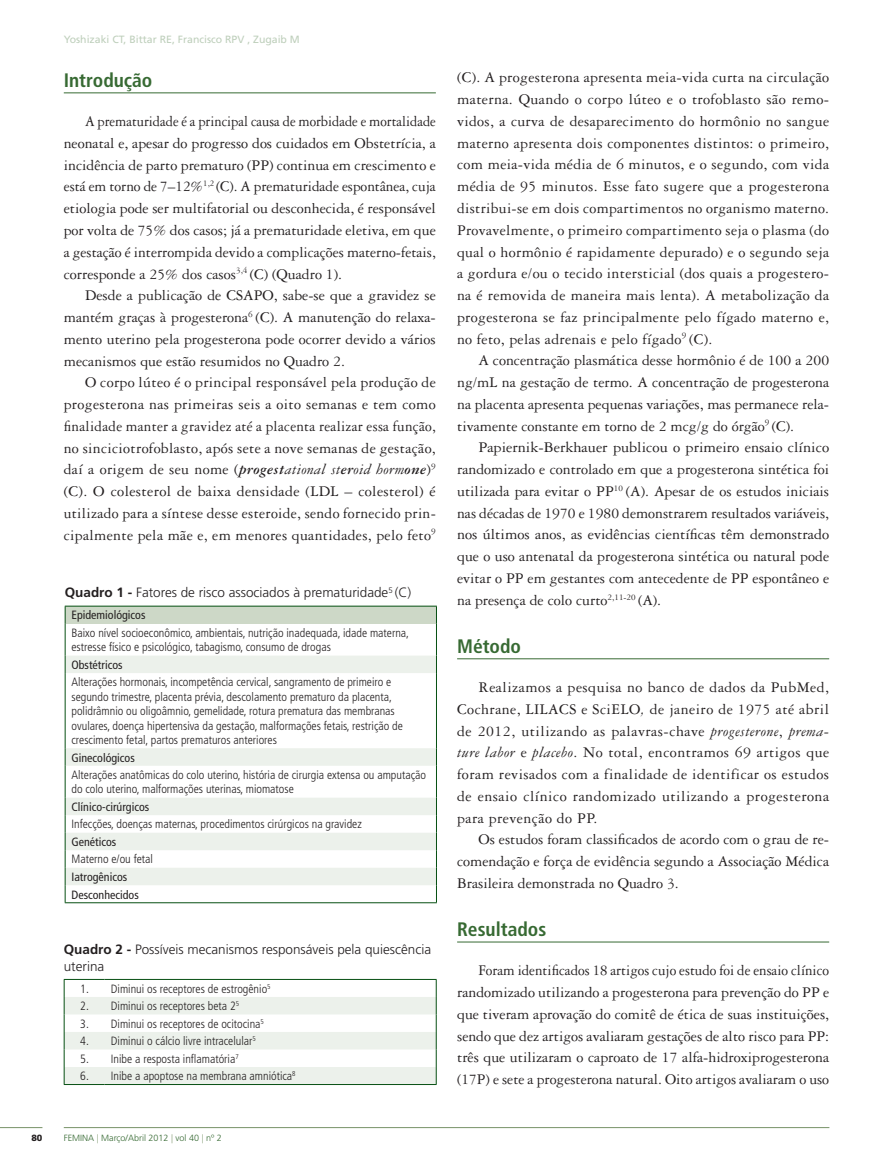
<style>
.page{position:relative;width:893px;height:1170px;background:#fff}
.page>*{position:absolute;margin:0;border:0;box-sizing:border-box;transform-origin:0 0}
._03_0_Sub1{font:700 condensed 19.5px "Frutiger LT Std";color:#376a33}
._05_0_Texto{font:15.75px/21.8px "Garamond 3 LT Std";color:#231f20;text-align:justify}
._05_0_Texto-2{font:15.75px/21.8px "Garamond 3 LT Std";color:#231f20;text-align:justify;scale:.92 1}
._05_0_Texto-3{font:15.75px/21.8px "Garamond 3 LT Std";color:#231f20;text-align:justify;scale:.95 1}
._08_0_Tabela_img_-_t{font:300 13.5px/16.2px "Frutiger LT Std";color:#231f20}
._08_2_Tabela_-_texto{font:300 condensed 12px/14.4px "Frutiger LT Std";color:#231f20}
._08_2_Tabela_-_texto-2{font:condensed 12px "Frutiger LT Std";color:#231f20}
._11_0_Cabeçalho{font:10.5px "Frutiger LT Std";color:#becfbb}
.t1{font:300 9px "Frutiger LT Std";color:#376a33}
.t2{font:900 9px "Frutiger LT Std";color:#231f20}
.s1{font-weight:700;font-style:italic}
.s2{font-style:italic}
.s3{font-weight:700}
.s4{color:#8fa581}
</style>
<div class="page">
<hr style="left:64px;top:1127px;width:765px;height:1px;background:#779268">
<hr style="left:0;top:1127px;width:42px;height:1px;background:#779268">
<hr style="left:64px;top:92px;width:372px;height:1px;background:#376a33">
<hr style="left:457px;top:658px;width:372px;height:1px;background:#376a33">
<hr style="left:457px;top:941px;width:372px;height:1px;background:#376a33">
<div style="left:65px;top:606px;width:371px;height:17px;background:#cdd8c7"></div>
<svg style="left:66px;top:655px;width:370px;height:230px"></svg>
<hr style="left:65px;top:605px;width:372px;height:1px;background:#075013">
<svg style="left:65px;top:606px;width:1px;height:17px"></svg>
<svg style="left:436px;top:606px;width:1px;height:17px"></svg>
<hr style="left:65px;top:623px;width:1px;height:32px;background:#075013">
<hr style="left:436px;top:623px;width:1px;height:32px;background:#075013">
<svg style="left:65px;top:655px;width:1px;height:18px"></svg>
<svg style="left:436px;top:655px;width:1px;height:18px"></svg>
<hr style="left:65px;top:673px;width:1px;height:75px;background:#075013">
<hr style="left:436px;top:673px;width:1px;height:75px;background:#075013">
<svg style="left:65px;top:748px;width:1px;height:17px"></svg>
<svg style="left:436px;top:748px;width:1px;height:17px"></svg>
<hr style="left:65px;top:765px;width:1px;height:32px;background:#075013">
<hr style="left:436px;top:765px;width:1px;height:32px;background:#075013">
<svg style="left:65px;top:797px;width:1px;height:105px"></svg>
<svg style="left:436px;top:797px;width:1px;height:105px"></svg>
<hr style="left:65px;top:902px;width:372px;height:1px;background:#075013">
<hr style="left:64px;top:978px;width:41px;height:1px;background:#075013">
<hr style="left:105px;top:978px;width:332px;height:1px;background:#075013">
<svg style="left:64px;top:979px;width:373px;height:105px"></svg>
<hr style="left:64px;top:1084px;width:41px;height:1px;background:#075013">
<hr style="left:105px;top:1084px;width:332px;height:1px;background:#075013">
<p class="_11_0_Cabeçalho" style="left:64px;top:33px;width:238px">Yoshizaki CT, Bittar RE, Francisco RPV , Zugaib M</p>
<p class="_03_0_Sub1" style="left:64px;top:69px;width:90px">Introdução</p>
<p class="_05_0_Texto-2" style="left:64px;top:111px;width:406px;text-indent:21px">A prematuridade é a principal causa de morbidade e mortalidade neonatal e, apesar do progresso dos cuidados em Obstetrícia, a incidência de parto prematuro (PP) continua em crescimento e está em torno de 7–12%<sup>1,2</sup> (C). A prematuridade espontânea, cuja etiologia pode ser multifatorial ou desconhecida, é responsável por volta de 75% dos casos; já a prematuridade eletiva, em que a gestação é interrompida devido a complicações materno-fetais, corresponde a 25% dos casos<sup>3,4</sup> (C) (Quadro 1).</p>
<p class="_05_0_Texto" style="left:64px;top:285px;width:374px;text-indent:21px">Desde a publicação de CSAPO, sabe-se que a gravidez se mantém graças à progesterona<sup>6</sup> (C). A manutenção do relaxa&shy;mento uterino pela progesterona pode ocorrer devido a vários mecanismos que estão resumidos no Quadro 2.</p>
<p class="_05_0_Texto" style="left:64px;top:372px;width:374px;text-indent:21px">O corpo lúteo é o principal responsável pela produção de progesterona nas primeiras seis a oito semanas e tem como finalidade manter a gravidez até a placenta realizar essa função, no sinciciotrofoblasto, após sete a nove semanas de gestação, daí a origem de seu nome (<span class="s1">progest</span><span class="s2">ational st</span><span class="s1">er</span><span class="s2">oid horm</span><span class="s1">one</span>)<sup>9 </sup>(C). O colesterol de baixa densidade (LDL – colesterol) é utilizado para a síntese desse esteroide, sendo fornecido prin&shy;cipalmente pela mãe e, em menores quantidades, pelo feto<sup>9</sup></p>
<p class="_08_0_Tabela_img_-_t" style="left:65px;top:584px;width:348px"><span class="s3">Quadro 1 -</span> Fatores de risco associados à prematuridade<sup>5</sup> (C)</p>
<p class="_08_2_Tabela_-_texto-2" style="left:72px;top:608px;width:75px">Epidemiológicos</p>
<p class="_08_2_Tabela_-_texto" style="left:72px;top:625px;width:339px">Baixo nível socioeconômico, ambientais, nutrição inadequada, idade materna, estresse físico e psicológico, tabagismo, consumo de drogas</p>
<p class="_08_2_Tabela_-_texto-2" style="left:72px;top:657px;width:53px">Obstétricos</p>
<p class="_08_2_Tabela_-_texto" style="left:72px;top:675px;width:333px">Alterações hormonais, incompetência cervical, sangramento de primeiro e segundo trimestre, placenta prévia, descolamento prematuro da placenta, polidrâmnio ou oligoâmnio, gemelidade, rotura prematura das membranas ovulares, doença hipertensiva da gestação, malformações fetais, restrição de crescimento fetal, partos prematuros anteriores</p>
<p class="_08_2_Tabela_-_texto-2" style="left:72px;top:750px;width:65px">Ginecológicos</p>
<p class="_08_2_Tabela_-_texto" style="left:72px;top:767px;width:356px">Alterações anatômicas do colo uterino, história de cirurgia extensa ou amputação do colo uterino, malformações uterinas, miomatose</p>
<p class="_08_2_Tabela_-_texto-2" style="left:72px;top:799px;width:79px">Clínico-cirúrgicos</p>
<p class="_08_2_Tabela_-_texto" style="left:72px;top:817px;width:292px">Infecções, doenças maternas, procedimentos cirúrgicos na gravidez</p>
<p class="_08_2_Tabela_-_texto-2" style="left:72px;top:834px;width:46px">Genéticos</p>
<p class="_08_2_Tabela_-_texto" style="left:72px;top:852px;width:83px">Materno e/ou fetal</p>
<p class="_08_2_Tabela_-_texto-2" style="left:72px;top:869px;width:57px">Iatrogênicos</p>
<p class="_08_2_Tabela_-_texto-2" style="left:72px;top:887px;width:69px">Desconhecidos</p>
<p class="_08_0_Tabela_img_-_t" style="left:64px;top:941px;width:369px"><span class="s3">Quadro 2 -</span> Possíveis mecanismos responsáveis pela quiescência uterina</p>
<p class="_08_2_Tabela_-_texto" style="left:80px;top:981px;width:10px">1.</p>
<p class="_08_2_Tabela_-_texto" style="left:111px;top:981px;width:161px">Diminui os receptores de estrogênio<sup>5</sup></p>
<p class="_08_2_Tabela_-_texto" style="left:80px;top:998px;width:10px">2.</p>
<p class="_08_2_Tabela_-_texto" style="left:111px;top:998px;width:130px">Diminui os receptores beta 2<sup>5</sup></p>
<p class="_08_2_Tabela_-_texto" style="left:80px;top:1016px;width:10px">3.</p>
<p class="_08_2_Tabela_-_texto" style="left:111px;top:1016px;width:154px">Diminui os receptores de ocitocina<sup>5</sup></p>
<p class="_08_2_Tabela_-_texto" style="left:80px;top:1033px;width:10px">4.</p>
<p class="_08_2_Tabela_-_texto" style="left:111px;top:1033px;width:146px">Diminui o cálcio livre intracelular<sup>5</sup></p>
<p class="_08_2_Tabela_-_texto" style="left:80px;top:1051px;width:10px">5.</p>
<p class="_08_2_Tabela_-_texto" style="left:111px;top:1051px;width:129px">Inibe a resposta inflamatória<sup>7</sup></p>
<p class="_08_2_Tabela_-_texto" style="left:80px;top:1068px;width:10px">6.</p>
<p class="_08_2_Tabela_-_texto" style="left:111px;top:1068px;width:186px">Inibe a apoptose na membrana amniótica<sup>8</sup></p>
<p class="t2" style="left:31px;top:1131px;width:13px">80</p>
<p class="t1" style="left:64px;top:1132px;width:160px">FEMINA <span class="s4">|</span> Março/Abril 2012 <span class="s4">|</span> vol 40 <span class="s4">|</span> nº 2</p>
<p class="_05_0_Texto" style="left:457px;top:67px;width:374px">(C). A progesterona apresenta meia-vida curta na circulação materna. Quando o corpo lúteo e o trofoblasto são remo&shy;vidos, a curva de desaparecimento do hormônio no sangue materno apresenta dois componentes distintos: o primeiro, com meia-vida média de 6 minutos, e o segundo, com vida média de 95 minutos. Esse fato sugere que a progesterona distribui-se em dois compartimentos no organismo materno.<br>Provavelmente, o primeiro compartimento seja o plasma (do qual o hormônio é rapidamente depurado) e o segundo seja a gordura e/ou o tecido intersticial (dos quais a progestero&shy;na é removida de maneira mais lenta). A metabolização da progesterona se faz principalmente pelo fígado materno e, no feto, pelas adrenais e pelo fígado<sup>9</sup> (C).</p>
<p class="_05_0_Texto" style="left:457px;top:350px;width:374px;text-indent:21px">A concentração plasmática desse hormônio é de 100 a 200 ng/mL na gestação de termo. A concentração de progesterona na placenta apresenta pequenas variações, mas permanece rela&shy;tivamente constante em torno de 2 mcg/g do órgão<sup>9</sup> (C).</p>
<p class="_05_0_Texto" style="left:457px;top:437px;width:374px;text-indent:21px">Papiernik-Berkhauer publicou o primeiro ensaio clínico randomizado e controlado em que a progesterona sintética foi utilizada para evitar o PP<sup>10</sup> (A). Apesar de os estudos iniciais nas décadas de 1970 e 1980 demonstrarem resultados variáveis, nos últimos anos, as evidências científicas têm demonstrado que o uso antenatal da progesterona sintética ou natural pode evitar o PP em gestantes com antecedente de PP espontâneo e na presença de colo curto<sup>2,11-20</sup> (A).</p>
<p class="_03_0_Sub1" style="left:457px;top:634px;width:65px">Método</p>
<p class="_05_0_Texto" style="left:457px;top:676px;width:374px;text-indent:21px">Realizamos a pesquisa no banco de dados da PubMed, Cochrane, LILACS e SciELO<span class="s2">,</span> de janeiro de 1975 até abril de 2012, utilizando as palavras-chave <span class="s2">progesterone</span>, <span class="s2">prema&shy;ture labor</span> e <span class="s2">placebo</span>. No total, encontramos 69 artigos que foram revisados com a finalidade de identificar os estudos de ensaio clínico randomizado utilizando a progesterona para prevenção do PP.</p>
<p class="_05_0_Texto" style="left:457px;top:828px;width:374px;text-indent:21px">Os estudos foram classificados de acordo com o grau de re&shy;comendação e força de evidência segundo a Associação Médica Brasileira demonstrada no Quadro 3.</p>
<p class="_03_0_Sub1" style="left:457px;top:917px;width:91px">Resultados</p>
<p class="_05_0_Texto-3" style="left:457px;top:959px;width:393px;text-indent:21px">Foram identificados 18 artigos cujo estudo foi de ensaio clínico randomizado utilizando a progesterona para prevenção do PP e que tiveram aprovação do comitê de ética de suas instituições, sendo que dez artigos avaliaram gestações de alto risco para PP: três que utilizaram o caproato de 17 alfa-hidroxiprogesterona (17P) e sete a progesterona natural. Oito artigos avaliaram o uso</p>
</div>
